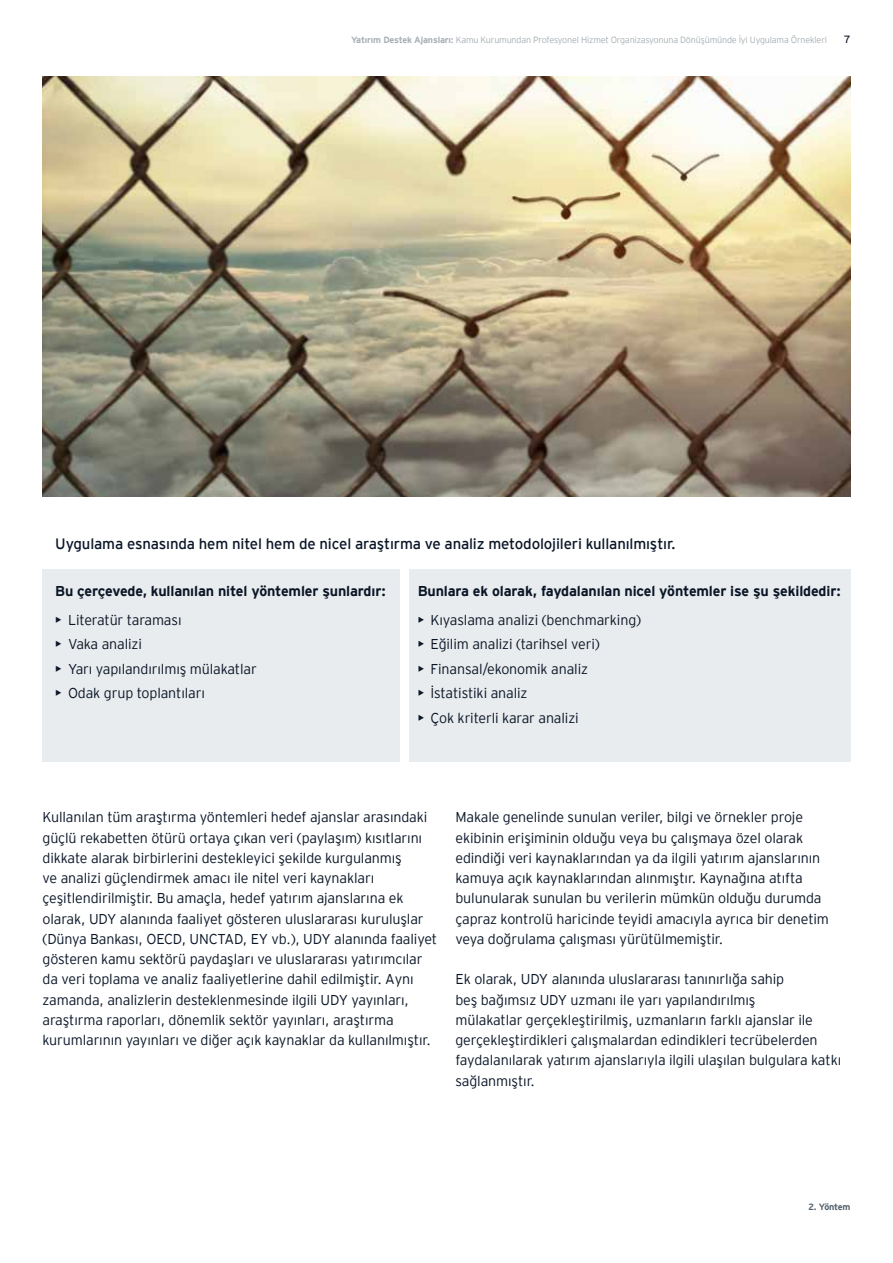
<style>
.page{position:relative;width:893px;height:1263px;background:#fff}
.page>*{position:absolute;margin:0;border:0;box-sizing:border-box;transform-origin:0 0}
.t1{font:15px "EY Interstate";letter-spacing:-.01em;color:#0a1627}
.t2{font:300 14.25px/20.2px "EY Interstate";letter-spacing:-.01em;color:#0a1627}
.t3{font:700 14.25px "EY Interstate";letter-spacing:-.01em;color:#0a1627}
.t4{font:10.5px "EY Interstate";color:#0a1627}
.t5{font:300 9px "EY Interstate";letter-spacing:-.02em;color:#a7afb5}
.t6{font:700 9px "EY Interstate";letter-spacing:-.025em;color:#54606b}
.s1{font-weight:700}
.s2{font-weight:400}
</style>
<div class="page">
<div style="left:43px;top:569px;width:357px;height:192px;background:#e9ecee"></div>
<div style="left:409px;top:569px;width:441px;height:192px;background:#e9ecee"></div>
<img style="left:43px;top:77px;width:807px;height:419px">
<p class="t5" style="left:351px;top:33px;width:478px"><span class="s1">Yatırım Destek Ajansları:</span> Kamu Kurumundan Profesyonel Hizmet Organizasyonuna Dönüşümünde İyi Uygulama Örnekleri</p>
<p class="t4" style="left:844px;top:31px;width:8px">7</p>
<p class="t1" style="left:55px;top:533px;width:622px">Uygulama esnasında hem nitel hem de nicel araştırma ve analiz metodolojileri kullanılmıştır.</p>
<p class="t3" style="left:55px;top:581px;width:332px">Bu çerçevede, kullanılan nitel yöntemler şunlardır:</p>
<p class="t2" style="left:55px;top:609px;width:128px"><span class="s2">•</span> Literatür taraması</p>
<p class="t2" style="left:55px;top:633px;width:88px"><span class="s2">•</span> Vaka analizi</p>
<p class="t2" style="left:55px;top:658px;width:203px"><span class="s2">•</span> Yarı yapılandırılmış mülakatlar</p>
<p class="t2" style="left:55px;top:682px;width:151px"><span class="s2">•</span> Odak grup toplantıları</p>
<p class="t3" style="left:418px;top:581px;width:425px">Bunlara ek olarak, faydalanılan nicel yöntemler ise şu şekildedir:</p>
<p class="t2" style="left:418px;top:609px;width:225px"><span class="s2">•</span> Kıyaslama analizi (benchmarking)</p>
<p class="t2" style="left:418px;top:633px;width:183px"><span class="s2">•</span> Eğilim analizi (tarihsel veri)</p>
<p class="t2" style="left:418px;top:658px;width:172px"><span class="s2">•</span> Finansal/ekonomik analiz</p>
<p class="t2" style="left:418px;top:682px;width:111px"><span class="s2">•</span> İstatistiki analiz</p>
<p class="t2" style="left:418px;top:707px;width:163px"><span class="s2">•</span> Çok kriterli karar analizi</p>
<p class="t2" style="left:43px;top:806px;width:396px">Kullanılan tüm araştırma yöntemleri hedef ajanslar arasındaki güçlü rekabetten ötürü ortaya çıkan veri (paylaşım) kısıtlarını dikkate alarak birbirlerini destekleyici şekilde kurgulanmış<br>ve analizi güçlendirmek amacı ile nitel veri kaynakları çeşitlendirilmiştir. Bu amaçla, hedef yatırım ajanslarına ek olarak, UDY alanında faaliyet gösteren uluslararası kuruluşlar (Dünya Bankası, OECD, UNCTAD, EY vb.), UDY alanında faaliyet gösteren kamu sektörü paydaşları ve uluslararası yatırımcılar da veri toplama ve analiz faaliyetlerine dahil edilmiştir. Aynı zamanda, analizlerin desteklenmesinde ilgili UDY yayınları, araştırma raporları, dönemlik sektör yayınları, araştırma kurumlarının yayınları ve diğer açık kaynaklar da kullanılmıştır.</p>
<p class="t2" style="left:455px;top:806px;width:375px">Makale genelinde sunulan veriler, bilgi ve örnekler proje ekibinin erişiminin olduğu veya bu çalışmaya özel olarak edindiği veri kaynaklarından ya da ilgili yatırım ajanslarının kamuya açık kaynaklarından alınmıştır. Kaynağına atıfta bulunularak sunulan bu verilerin mümkün olduğu durumda çapraz kontrolü haricinde teyidi amacıyla ayrıca bir denetim veya doğrulama çalışması yürütülmemiştir.</p>
<p class="t2" style="left:455px;top:968px;width:387px">Ek olarak, UDY alanında uluslararası tanınırlığa sahip<br>beş bağımsız UDY uzmanı ile yarı yapılandırılmış<br>mülakatlar gerçekleştirilmiş, uzmanların farklı ajanslar ile gerçekleştirdikleri çalışmalardan edindikleri tecrübelerden faydalanılarak yatırım ajanslarıyla ilgili ulaşılan bulgulara katkı sağlanmıştır.</p>
<p class="t6" style="left:808px;top:1200px;width:44px">2. Yöntem</p>
</div>
